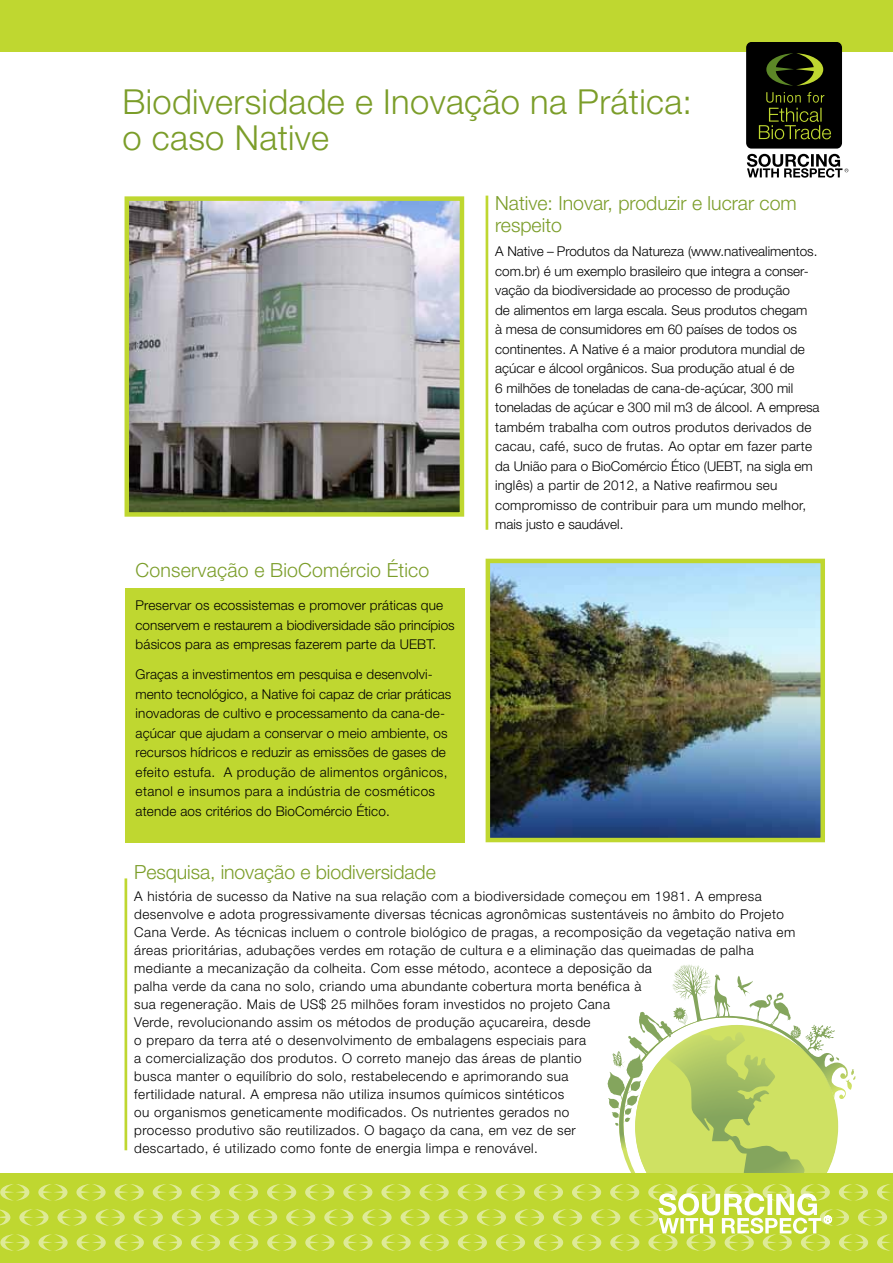
<style>
.page{position:relative;width:893px;height:1263px;background:#fff}
.page>*{position:absolute;margin:0;border:0;box-sizing:border-box;transform-origin:0 0}
.t1{font:300 34.5px/36px "Helvetica Neue";letter-spacing:.01em;color:#7b9d29}
.t2{font:300 19.5px/22.5px "Helvetica Neue";color:#7b9d29}
.t3{font:300 13.5px/18px "Helvetica Neue";letter-spacing:.03em;color:#000}
.t4{font:300 13.5px/19.5px "Helvetica Neue";color:#000}
.t5{font:300 13.5px/19.5px "Helvetica Neue";letter-spacing:.01em;color:#000}
</style>
<div class="page">
<div style="left:0;top:0;width:893px;height:52px;background:#bfd730"></div>
<hr style="left:486px;top:196px;width:2px;height:334px;background:#bfd730">
<hr style="left:125px;top:878px;width:2px;height:272px;background:#bfd730">
<svg style="left:747px;top:154px;width:101px;height:24px"></svg>
<div style="left:746px;top:42px;width:96px;height:107px;background:#000;border-radius:5px"></div>
<svg style="left:766px;top:53px;width:57px;height:33px"></svg>
<svg style="left:759px;top:92px;width:72px;height:47px"></svg>
<div style="left:125px;top:588px;width:339px;height:254px;background:#bfd730"></div>
<div style="left:0;top:1174px;width:893px;height:89px;background:#bfd730"></div>
<img style="left:491px;top:564px;width:329px;height:273px">
<div style="left:486px;top:559px;width:339px;height:283px;border:4px solid #bfd730"></div>
<img style="left:130px;top:201px;width:329px;height:311px">
<div style="left:125px;top:196px;width:339px;height:321px;border:4px solid #bfd730"></div>
<svg style="left:0;top:964px;width:893px;height:287px"></svg>
<h1 class="t1" style="left:122px;top:83px;width:571px">Biodiversidade e Inovação na Prática: o caso Native</h1>
<h2 class="t2" style="left:136px;top:559px;width:295px">Conservação e BioComércio Ético</h2>
<p class="t5" style="left:136px;top:595px;width:321px">Preservar os ecossistemas e promover práticas que conservem e restaurem a biodiversidade são princípios básicos para as empresas fazerem parte da UEBT.</p>
<p class="t5" style="left:136px;top:664px;width:317px">Graças a investimentos em pesquisa e desenvolvi&shy;mento tecnológico, a Native foi capaz de criar práticas inovadoras de cultivo e processamento da cana-de&shy;açúcar que ajudam a conservar o meio ambiente, os recursos hídricos e reduzir as emissões de gases de efeito estufa. A produção de alimentos orgânicos, etanol e insumos para a indústria de cosméticos atende aos critérios do BioComércio Ético.</p>
<h2 class="t2" style="left:495px;top:191px;width:303px">Native: Inovar, produzir e lucrar com respeito</h2>
<p class="t4" style="left:495px;top:242px;width:326px">A Native – Produtos da Natureza (www.nativealimentos. com.br) é um exemplo brasileiro que integra a conser&shy;vação da biodiversidade ao processo de produção<br>de alimentos em larga escala. Seus produtos chegam<br>à mesa de consumidores em 60 países de todos os continentes. A Native é a maior produtora mundial de açúcar e álcool orgânicos. Sua produção atual é de<br>6 milhões de toneladas de cana-de-açúcar, 300 mil toneladas de açúcar e 300 mil m3 de álcool. A empresa também trabalha com outros produtos derivados de cacau, café, suco de frutas. Ao optar em fazer parte da União para o BioComércio Ético (UEBT, na sigla em inglês) a partir de 2012, a Native reafirmou seu compromisso de contribuir para um mundo melhor, mais justo e saudável.</p>
<h2 class="t2" style="left:134px;top:860px;width:303px">Pesquisa, inovação e biodiversidade</h2>
<p class="t3" style="left:134px;top:887px;width:663px">A história de sucesso da Native na sua relação com a biodiversidade começou em 1981. A empresa desenvolve e adota progressivamente diversas técnicas agronômicas sustentáveis no âmbito do Projeto Cana Verde. As técnicas incluem o controle biológico de pragas, a recomposição da vegetação nativa em áreas prioritárias, adubações verdes em rotação de cultura e a eliminação das queimadas de palha mediante a mecanização da colheita. Com esse método, acontece a deposição da<br>palha verde da cana no solo, criando uma abundante cobertura morta benéfica à<br>sua regeneração. Mais de US$ 25 milhões foram investidos no projeto Cana<br>Verde, revolucionando assim os métodos de produção açucareira, desde<br>o preparo da terra até o desenvolvimento de embalagens especiais para<br>a comercialização dos produtos. O correto manejo das áreas de plantio<br>busca manter o equilíbrio do solo, restabelecendo e aprimorando sua<br>fertilidade natural. A empresa não utiliza insumos químicos sintéticos<br>ou organismos geneticamente modificados. Os nutrientes gerados no<br>processo produtivo são reutilizados. O bagaço da cana, em vez de ser<br>descartado, é utilizado como fonte de energia limpa e renovável.</p>
</div>
